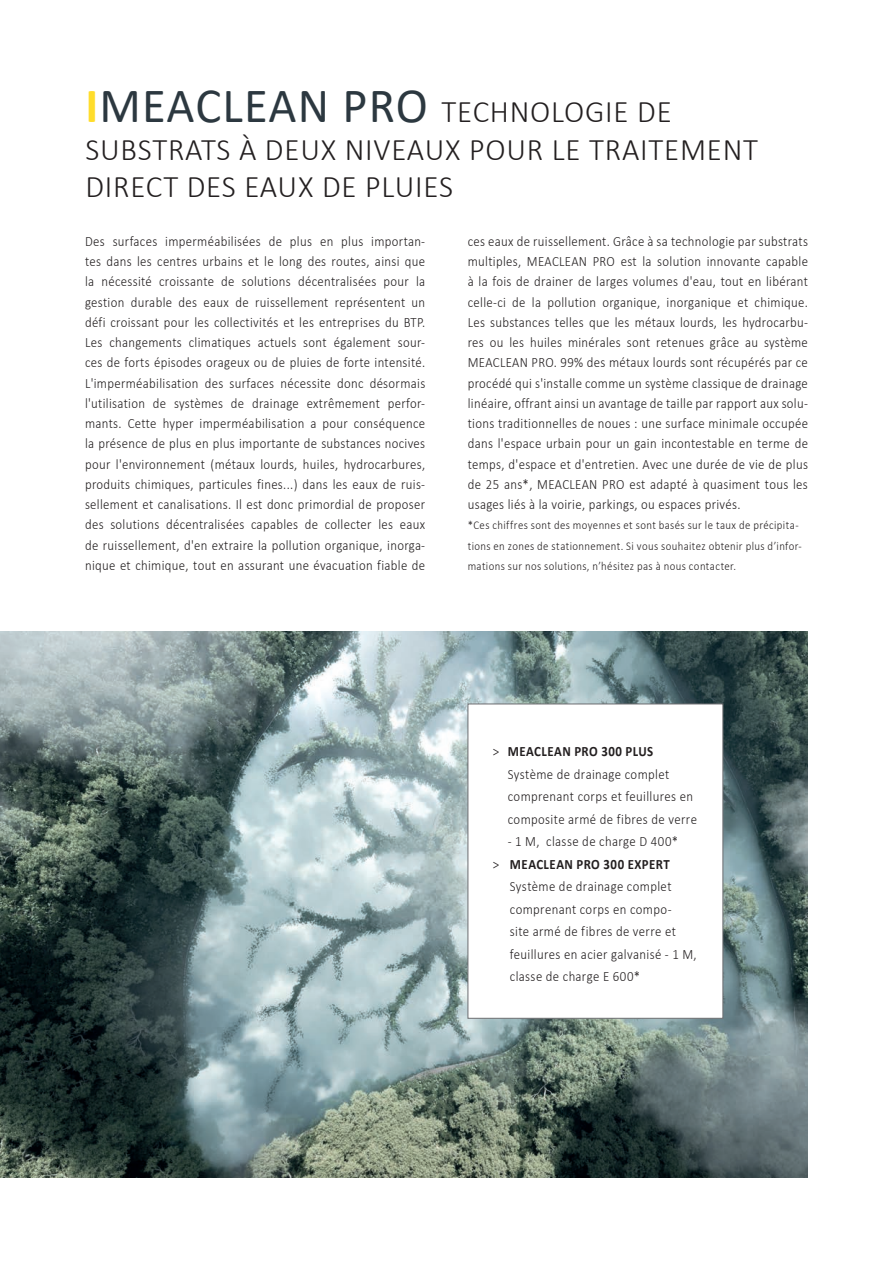
<style>
.page{position:relative;width:893px;height:1263px;background:#fff}
.page>*{position:absolute;margin:0;border:0;box-sizing:border-box;transform-origin:0 0}
.t1{font:300 31.5px/37.7px "Calibri";letter-spacing:.025em;color:#231f20}
.t2{font:300 14.25px/20.2px "Calibri";letter-spacing:.025em;color:#231f20;text-align:justify;scale:.9 1}
.t3{font:700 14.25px "Calibri";letter-spacing:.035em;color:#231f20;scale:.9 1}
.t4{font:300 12px/20.2px "Calibri";letter-spacing:.035em;color:#231f20;scale:.9 1}
.s1{font-weight:700;font-size:49.5px;color:#ffdd2b}
.s2{font-weight:400;font-size:49.5px;color:#2c3840}
.s3{font-weight:700}
.s4{font-weight:300}
</style>
<div class="page">
<img style="left:0;top:631px;width:808px;height:547px">
<div style="left:468px;top:704px;width:255px;height:314px;background:#fff"></div>
<h1 class="t1" style="left:85px;top:93px;width:674px"><span class="s1">I</span><span class="s2">MEACLEAN PRO</span> TECHNOLOGIE DE<br>SUBSTRATS À DEUX NIVEAUX POUR LE TRAITEMENT<br>DIRECT DES EAUX DE PLUIES</h1>
<p class="t2" style="left:85px;top:231px;width:380px">Des surfaces imperméabilisées de plus en plus importan&shy;tes dans les centres urbains et le long des routes, ainsi que la nécessité croissante de solutions décentralisées pour la gestion durable des eaux de ruissellement représentent un défi croissant pour les collectivités et les entreprises du BTP.<br>Les changements climatiques actuels sont également sour&shy;ces de forts épisodes orageux ou de pluies de forte intensité.<br>L'imperméabilisation des surfaces nécessite donc désormais l'utilisation de systèmes de drainage extrêmement perfor&shy;mants. Cette hyper imperméabilisation a pour conséquence la présence de plus en plus importante de substances nocives pour l'environnement (métaux lourds, huiles, hydrocarbures, produits chimiques, particules fines...) dans les eaux de ruis&shy;sellement et canalisations. Il est donc primordial de proposer des solutions décentralisées capables de collecter les eaux de ruissellement, d'en extraire la pollution organique, inorga&shy;nique et chimique, tout en assurant une évacuation fiable de</p>
<p class="t2" style="left:468px;top:231px;width:380px">ces eaux de ruissellement. Grâce à sa technologie par substrats multiples, MEACLEAN PRO est la solution innovante capable à la fois de drainer de larges volumes d'eau, tout en libérant celle-ci de la pollution organique, inorganique et chimique.<br>Les substances telles que les métaux lourds, les hydrocarbu&shy;res ou les huiles minérales sont retenues grâce au système MEACLEAN PRO. 99% des métaux lourds sont récupérés par ce procédé qui s'installe comme un système classique de drainage linéaire, offrant ainsi un avantage de taille par rapport aux solu&shy;tions traditionnelles de noues : une surface minimale occupée dans l'espace urbain pour un gain incontestable en terme de temps, d'espace et d'entretien. Avec une durée de vie de plus de 25 ans*, MEACLEAN PRO est adapté à quasiment tous les usages liés à la voirie, parkings, ou espaces privés.</p>
<p class="t4" style="left:468px;top:515px;width:373px">*Ces chiffres sont des moyennes et sont basés sur le taux de précipita&shy;tions en zones de stationnement. Si vous souhaitez obtenir plus d’infor&shy;mations sur nos solutions, n’hésitez pas à nous contacter.</p>
<p class="t2" style="left:508px;top:740px;width:212px;line-height:22.5px;text-align:left;text-indent:-15px">&gt; <span class="s3">MEACLEAN PRO 300 PLUS<br></span>Système de drainage complet comprenant corps et feuillures en composite armé de fibres de verre</p>
<p class="t2" style="left:508px;top:831px;width:191px">- 1 M, classe de charge D 400*</p>
<p class="t3" style="left:493px;top:854px;width:198px"><span class="s4">&gt;</span> MEACLEAN PRO 300 EXPERT</p>
<p class="t2" style="left:510px;top:876px;width:181px">Système de drainage complet</p>
<p class="t2" style="left:510px;top:898px;width:182px">comprenant corps en compo-</p>
<p class="t2" style="left:510px;top:921px;width:186px">site armé de fibres de verre et</p>
<p class="t2" style="left:510px;top:943px;width:209px">feuillures en acier galvanisé - 1 M,</p>
<p class="t2" style="left:510px;top:966px;width:147px">classe de charge E 600*</p>
</div>
